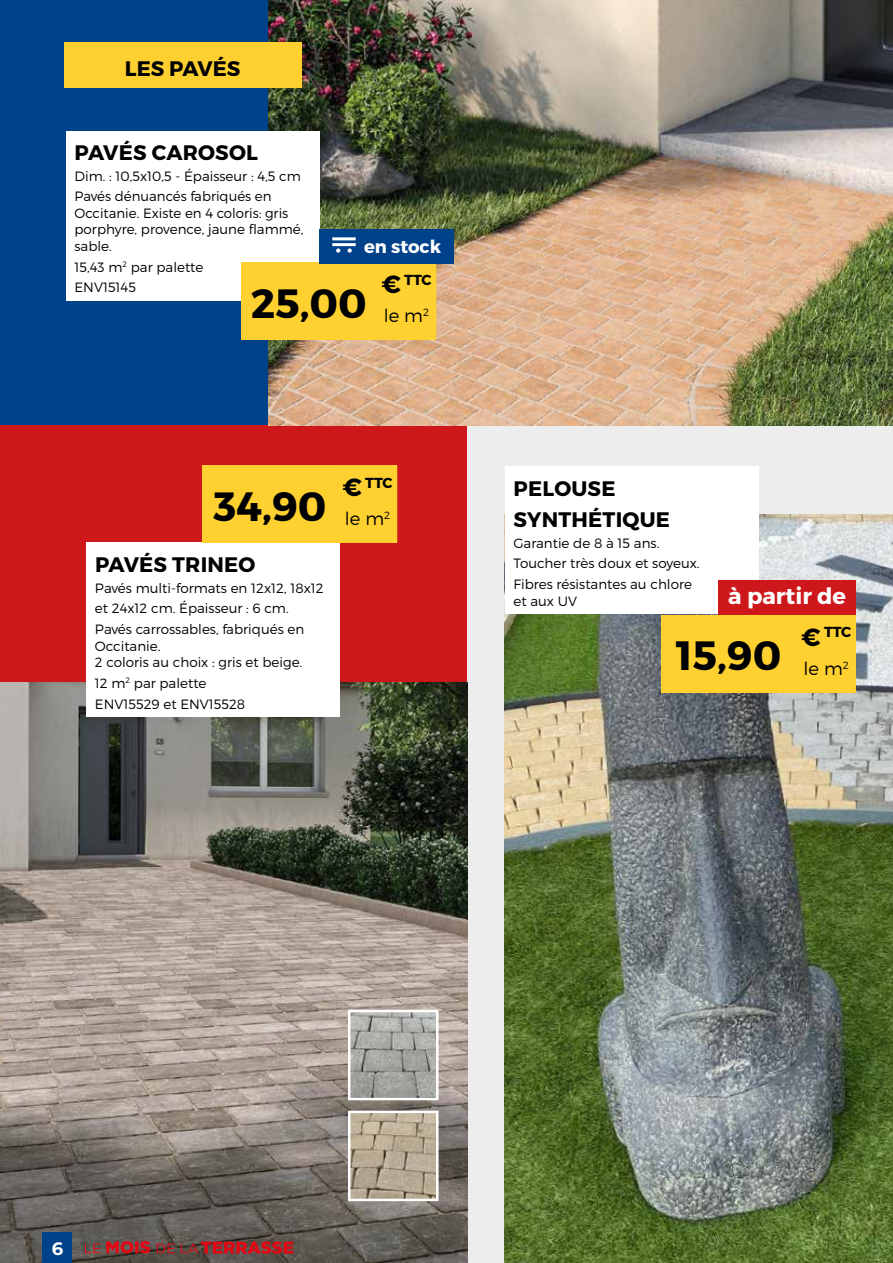
<style>
.page{position:relative;width:893px;height:1263px;background:#fff}
.page>*{position:absolute;margin:0;border:0;box-sizing:border-box;transform-origin:0 0}
.t1{font:700 40.8px "Montserrat";color:#000}
.t2{font:700 22.5px "Montserrat";color:#fff}
.t3{font:700 21px/31.2px "Montserrat";letter-spacing:.01em;color:#000}
.t4{font:300 18px "Montserrat";color:#000}
.t5{font:700 18px "Montserrat";color:#fff}
.t6{font:700 18px "Montserrat Alternates";color:#fff}
.t7{font:700 14.55px "Montserrat";letter-spacing:-.02em;color:#000}
.t8{font:300 13.5px/20.7px "Montserrat";color:#000}
.s1{font-size:24.9px}
</style>
<div class="page">
<div style="left:0;top:0;width:893px;height:425px;background:#004289"></div>
<div style="left:0;top:425px;width:468px;height:838px;background:#cd171a"></div>
<div style="left:468px;top:425px;width:425px;height:838px;background:#ededed"></div>
<img style="left:505px;top:514px;width:388px;height:749px">
<img style="left:0;top:682px;width:468px;height:581px">
<img style="left:268px;top:0;width:625px;height:425px">
<img style="left:351px;top:1113px;width:84px;height:85px">
<div style="left:348px;top:1110px;width:90px;height:91px;border:2px solid #fff"></div>
<img style="left:351px;top:1013px;width:84px;height:84px">
<div style="left:348px;top:1010px;width:90px;height:90px;border:2px solid #fff"></div>
<div style="left:66px;top:131px;width:254px;height:170px;background:#fff"></div>
<div style="left:86px;top:543px;width:254px;height:174px;background:#fff"></div>
<div style="left:505px;top:467px;width:253px;height:147px;background:#fff"></div>
<div style="left:241px;top:262px;width:136px;height:77px;background:#fed130"></div>
<div style="left:377px;top:263px;width:59px;height:76px;background:#fed130"></div>
<div style="left:202px;top:465px;width:136px;height:78px;background:#fed130"></div>
<div style="left:338px;top:465px;width:59px;height:78px;background:#fed130"></div>
<div style="left:661px;top:615px;width:135px;height:77px;background:#fed130"></div>
<div style="left:796px;top:615px;width:60px;height:77px;background:#fed130"></div>
<div style="left:718px;top:581px;width:138px;height:34px;background:#cd171a"></div>
<svg style="left:106px;top:1241px;width:44px;height:12px"></svg>
<svg style="left:157px;top:1243px;width:18px;height:10px"></svg>
<svg style="left:85px;top:1243px;width:15px;height:10px"></svg>
<svg style="left:181px;top:1241px;width:112px;height:13px"></svg>
<div style="left:64px;top:43px;width:238px;height:45px;background:#fed02f"></div>
<div style="left:320px;top:229px;width:134px;height:34px;background:#004289"></div>
<svg style="left:336px;top:248px;width:4px;height:5px"></svg>
<svg style="left:347px;top:248px;width:5px;height:5px"></svg>
<hr style="left:332px;top:243px;width:24px;height:3px;background:#fff">
<hr style="left:332px;top:237px;width:24px;height:3px;background:#fff">
<div style="left:43px;top:1232px;width:29px;height:31px;background:#004289"></div>
<h3 class="t3" style="left:125px;top:53px;width:117px">LES PAVÉS</h3>
<h3 class="t3" style="left:75px;top:137px;width:185px">PAVÉS CAROSOL</h3>
<p class="t8" style="left:75px;top:165px;width:228px">Dim. : 10,5x10,5 - Épaisseur : 4,5 cm<br>Pavés dénuancés fabriqués en</p>
<p class="t8" style="left:75px;top:205px;width:230px;line-height:16.5px">Occitanie. Existe en 4 coloris: gris porphyre, provence, jaune flammé, sable.</p>
<p class="t8" style="left:75px;top:256px;width:130px">15,43 m<sup>2</sup> par palette<br>ENV15145</p>
<h3 class="t5" style="left:364px;top:235px;width:79px">en stock</h3>
<p class="t7" style="left:381px;top:270px;width:52px"><span class="s1">€</span> TTC</p>
<h3 class="t4" style="left:384px;top:305px;width:47px">le m<sup>2</sup></h3>
<h1 class="t1" style="left:251px;top:278px;width:118px">25,00</h1>
<h1 class="t1" style="left:213px;top:481px;width:115px">34,90</h1>
<h3 class="t3" style="left:95px;top:549px;width:162px">PAVÉS TRINEO</h3>
<p class="t8" style="left:95px;top:577px;width:230px">Pavés multi-formats en 12x12, 18x12 et 24x12 cm. Épaisseur : 6 cm.<br>Pavés carrossables, fabriqués en</p>
<p class="t8" style="left:95px;top:637px;width:209px;line-height:16.5px">Occitanie.<br>2 coloris au choix : gris et beige.</p>
<p class="t8" style="left:95px;top:672px;width:152px">12 m<sup>2</sup> par palette<br>ENV15529 et ENV15528</p>
<p class="t7" style="left:342px;top:474px;width:52px"><span class="s1">€</span> TTC</p>
<h3 class="t4" style="left:345px;top:508px;width:47px">le m<sup>2</sup></h3>
<h3 class="t3" style="left:514px;top:473px;width:158px">PELOUSE<br>SYNTHÉTIQUE</h3>
<p class="t8" style="left:513px;top:532px;width:188px">Garantie de 8 à 15 ans.<br>Toucher très doux et soyeux.<br>Fibres résistantes au chlore</p>
<p class="t8" style="left:513px;top:590px;width:65px">et aux UV</p>
<h2 class="t2" style="left:728px;top:582px;width:119px">à partir de</h2>
<h1 class="t1" style="left:676px;top:631px;width:107px">15,90</h1>
<p class="t7" style="left:801px;top:623px;width:52px"><span class="s1">€</span> TTC</p>
<h3 class="t4" style="left:803px;top:658px;width:47px">le m<sup>2</sup></h3>
<h3 class="t6" style="left:52px;top:1236px;width:13px">6</h3>
</div>
